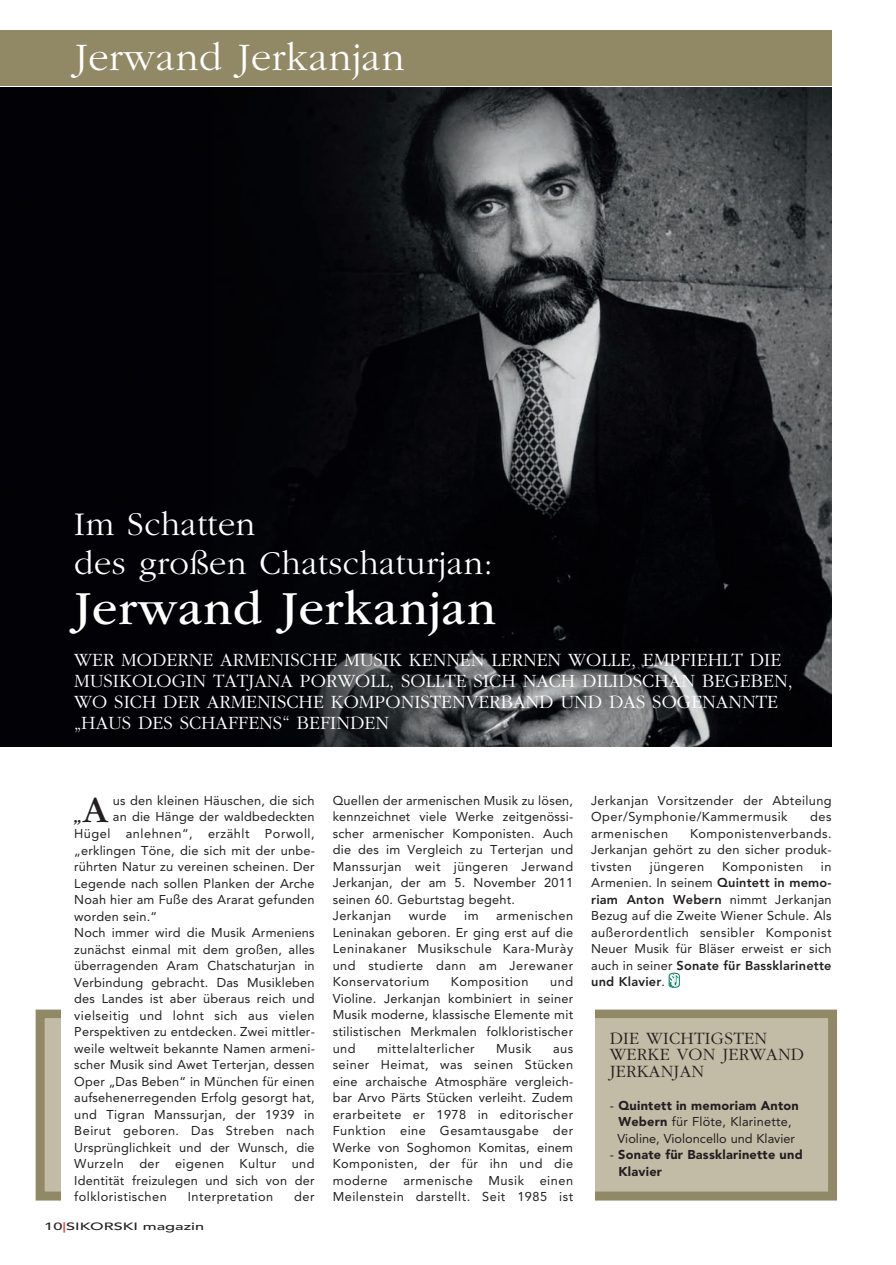
<style>
.page{position:relative;width:896px;height:1265px;background:#fff}
.page>*{position:absolute;margin:0;border:0;box-sizing:border-box;transform-origin:0 0}
.t1{font:49.5px "ITC Garamond Std";letter-spacing:.015em;color:#fff}
.t2{font:300 40.5px "ITC Garamond Std";letter-spacing:.015em;color:#fff}
.t3{font:38.25px "ITC Garamond Std";color:#231f20}
.t4{font:300 34.5px/39px "ITC Garamond Std";letter-spacing:.015em;color:#fff}
.t5{font:300 19.5px/21px "ITC Garamond Std";color:#fff}
.t6{font:300 18px/16.5px "ITC Garamond Std";letter-spacing:.015em;color:#231f20}
.t7{font:italic 700 16.5px "ITC Garamond Std";color:#231f20}
.t8{font:12.75px/16.5px "Avenir LT Std";letter-spacing:.015em;color:#231f20;text-align:justify}
.t9{font:12.75px "Avenir LT Std";letter-spacing:.04em;color:#231f20}
.t10{font:900 12.75px/16.5px "Avenir LT Std";letter-spacing:.02em;color:#231f20}
.t11{font:500 10.5px "Avenir LT Std";color:#231f20;scale:1.55 1}
.s1{color:#ea2924}
.s2{font-weight:800}
.s3{font-weight:900}
.s4{font-weight:400}
</style>
<div class="page">
<div style="left:45px;top:1018px;width:782px;height:173px;background:#c2bba6"></div>
<div style="left:36px;top:1009px;width:800px;height:191px;border:9px solid #918965"></div>
<div style="left:61px;top:782px;width:534px;height:473px;background:#fff"></div>
<img style="left:0;top:88px;width:831px;height:658px">
<div style="left:0;top:30px;width:831px;height:56px;background:#918965"></div>
<svg style="left:668px;top:972px;width:11px;height:15px"></svg>
<h2 class="t2" style="left:75px;top:42px;width:331px">Jerwand Jerkanjan</h2>
<h3 class="t4" style="left:74px;top:507px;width:420px">Im Schatten<br>des großen Chatschaturjan:</h3>
<h1 class="t1" style="left:74px;top:589px;width:423px">Jerwand Jerkanjan</h1>
<h3 class="t5" style="left:74px;top:650px;width:720px">WER MODERNE ARMENISCHE MUSIK KENNEN LERNEN WOLLE, EMPFIEHLT DIE MUSIKOLOGIN TATJANA PORWOLL, SOLLTE SICH NACH DILIDSCHAN BEGEBEN, WO SICH DER ARMENISCHE KOMPONISTENVERBAND UND DAS SOGENANNTE „HAUS DES SCHAFFENS“ BEFINDEN</h3>
<p class="t8" style="left:113px;top:793px;width:203px">us den kleinen Häuschen, die sich</p>
<p class="t8" style="left:113px;top:809px;width:203px">an die Hänge der waldbedeckten</p>
<p class="t9" style="left:74px;top:828px;width:242px">Hügel anlehnen“, erzählt Porwoll,</p>
<p class="t8" style="left:74px;top:842px;width:242px">„erklingen Töne, die sich mit der unbe-</p>
<p class="t8" style="left:74px;top:859px;width:242px">rührten Natur zu vereinen scheinen. Der</p>
<p class="t8" style="left:74px;top:875px;width:242px">Legende nach sollen Planken der Arche</p>
<p class="t8" style="left:74px;top:892px;width:242px">Noah hier am Fuße des Ararat gefunden</p>
<p class="t8" style="left:74px;top:908px;width:84px">worden sein.“</p>
<p class="t8" style="left:74px;top:925px;width:242px">Noch immer wird die Musik Armeniens</p>
<p class="t8" style="left:74px;top:941px;width:242px">zunächst einmal mit dem großen, alles</p>
<p class="t8" style="left:74px;top:958px;width:242px">überragenden Aram Chatschaturjan in</p>
<p class="t8" style="left:74px;top:974px;width:242px">Verbindung gebracht. Das Musikleben</p>
<p class="t8" style="left:74px;top:991px;width:242px">des Landes ist aber überaus reich und</p>
<p class="t9" style="left:74px;top:1009px;width:242px">vielseitig und lohnt sich aus vielen</p>
<p class="t8" style="left:74px;top:1024px;width:242px">Perspektiven zu entdecken. Zwei mittler-</p>
<p class="t8" style="left:74px;top:1040px;width:242px">weile weltweit bekannte Namen armeni-</p>
<p class="t8" style="left:74px;top:1057px;width:242px">scher Musik sind Awet Terterjan, dessen</p>
<p class="t8" style="left:74px;top:1073px;width:242px">Oper „Das Beben“ in München für einen</p>
<p class="t8" style="left:74px;top:1090px;width:242px">aufsehenerregenden Erfolg gesorgt hat,</p>
<p class="t8" style="left:74px;top:1106px;width:242px">und Tigran Manssurjan, der 1939 in</p>
<p class="t9" style="left:74px;top:1125px;width:242px">Beirut geboren. Das Streben nach</p>
<p class="t8" style="left:74px;top:1139px;width:242px">Ursprünglichkeit und der Wunsch, die</p>
<p class="t9" style="left:74px;top:1158px;width:242px">Wurzeln der eigenen Kultur und</p>
<p class="t8" style="left:74px;top:1172px;width:242px">Identität freizulegen und sich von der</p>
<p class="t9" style="left:74px;top:1191px;width:94px">folkloristischen</p>
<p class="t9" style="left:188px;top:1191px;width:87px">Interpretation</p>
<p class="t8" style="left:294px;top:1189px;width:22px">der</p>
<h3 class="t3" style="left:83px;top:795px;width:27px">A</h3>
<p class="t7" style="left:74px;top:810px;width:10px">„</p>
<p class="t11" style="left:44px;top:1221px;width:105px">10<span class="s1">|</span>SIKORSKI magazin</p>
<p class="t8" style="left:333px;top:793px;width:242px;text-align:left">Quellen der armenischen Musik zu lösen, kennzeichnet viele Werke zeitgenössi&shy;scher armenischer Komponisten. Auch die des im Vergleich zu Terterjan und Manssurjan weit jüngeren Jerwand Jerkanjan, der am 5. November 2011 seinen 60. Geburtstag begeht.<br>Jerkanjan</p>
<p class="t8" style="left:333px;top:908px;width:242px;text-indent:163px">armenischen Leninakan geboren. Er ging erst auf die Leninakaner Musikschule Kara-Murày und studierte dann am Jerewaner Konservatorium</p>
<p class="t8" style="left:409px;top:908px;width:39px">wurde</p>
<p class="t8" style="left:464px;top:908px;width:16px">im</p>
<p class="t8" style="left:333px;top:974px;width:242px;text-indent:217px">und Violine. Jerkanjan kombiniert in seiner Musik moderne, klassische Elemente mit stilistischen Merkmalen folkloristischer und</p>
<p class="t9" style="left:451px;top:976px;width:79px">Komposition</p>
<p class="t9" style="left:377px;top:1042px;width:99px">mittelalterlicher</p>
<p class="t8" style="left:496px;top:1040px;width:37px">Musik</p>
<p class="t8" style="left:333px;top:1040px;width:242px;text-indent:220px">aus seiner Heimat, was seinen Stücken eine archaische Atmosphäre vergleich&shy;bar Arvo Pärts Stücken verleiht. Zudem erarbeitete er 1978 in editorischer Funktion eine Gesamtausgabe der Werke von Soghomon Komitas, einem Komponisten, der für ihn und die moderne armenische Musik einen Meilenstein darstellt. Seit 1985 ist</p>
<p class="t8" style="left:591px;top:793px;width:242px">Jerkanjan Vorsitzender der Abteilung<br>Oper/Symphonie/Kammermusik</p>
<p class="t8" style="left:810px;top:809px;width:23px">des</p>
<p class="t8" style="left:591px;top:826px;width:242px;text-indent:99px">Komponistenverbands.<br>Jerkanjan gehört zu den sicher produk&shy;tivsten</p>
<p class="t9" style="left:591px;top:828px;width:79px">armenischen</p>
<p class="t8" style="left:591px;top:859px;width:242px;text-indent:230px">in Armenien. In seinem <span class="s2">Quintett in memo&shy;riam Anton Webern</span> nimmt Jerkanjan Bezug auf die Zweite Wiener Schule. Als außerordentlich sensibler Komponist Neuer Musik für Bläser erweist er sich auch in seiner <span class="s2">Sonate für Bassklarinette und Klavier</span>.</p>
<p class="t9" style="left:649px;top:861px;width:56px">jüngeren</p>
<p class="t9" style="left:722px;top:861px;width:83px">Komponisten</p>
<h3 class="t6" style="left:609px;top:1030px;width:196px">DIE WICHTIGSTEN<br>WERKE VON JERWAND<br>JERKANJAN</h3>
<p class="t8" style="left:609px;top:1097px;width:190px;text-align:center">- <span class="s3">Quintett in memoriam Anton<br>Webern</span> für Flöte, Klarinette,<br>Violine, Violoncello und Klavier</p>
<p class="t10" style="left:618px;top:1146px;width:186px;text-indent:-9px"><span class="s4">-</span> Sonate für Bassklarinette und<br>Klavier</p>
</div>
